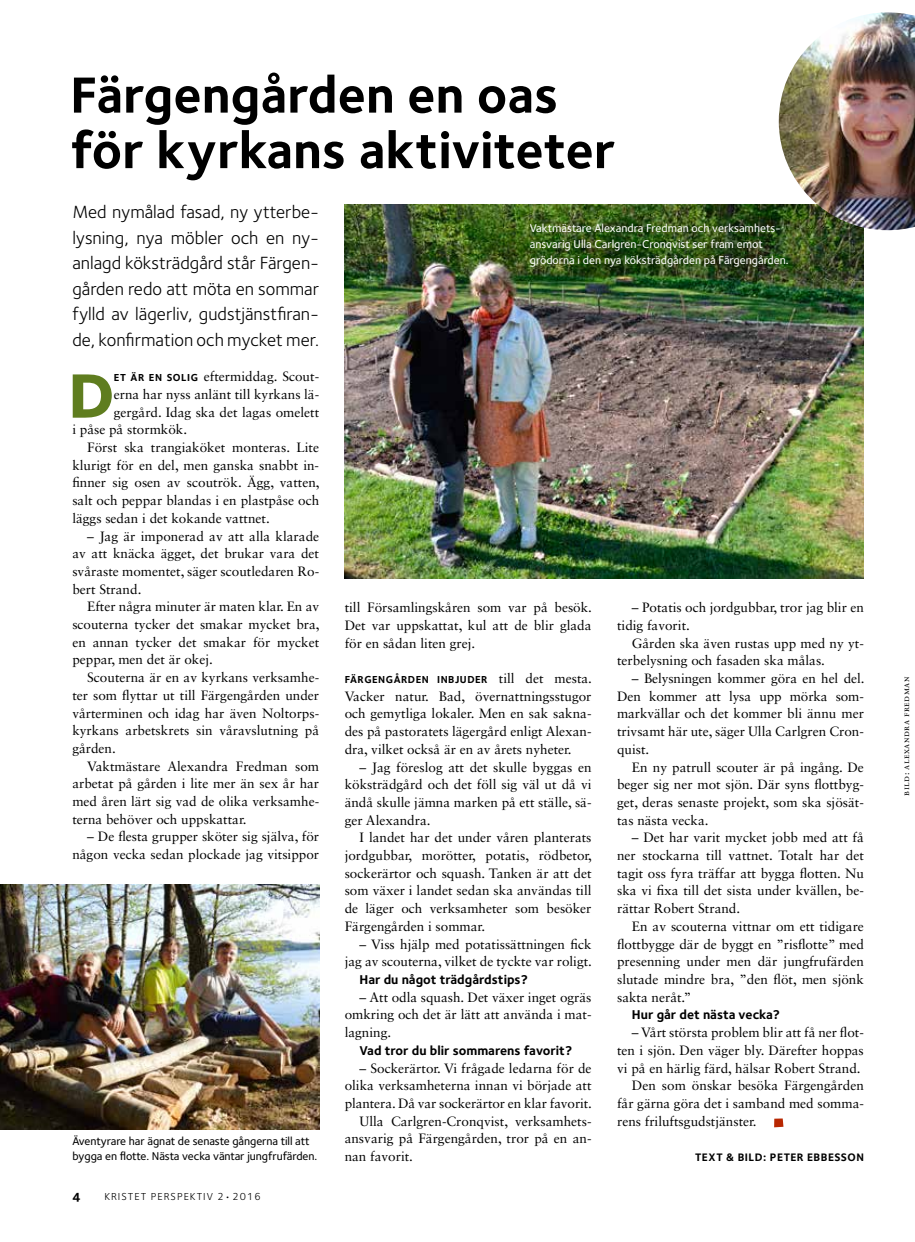
<style>
.page{position:relative;width:915px;height:1242px;background:#fff}
.page>*{position:absolute;margin:0;border:0;box-sizing:border-box;transform-origin:0 0}
.t1{font:800 64.8px "Foundry Sterling";color:#5f7d1f}
.t2{font:52.5px/55.5px "Foundry Sterling Bold OSF";color:#000}
.t3{font:18.3px/25.5px "Foundry Sterling Book OSF";color:#000}
.t4{font:13.5px/17.7px "Sabon LT Std";color:#000;text-align:justify}
.t5{font:13.5px "Foundry Sterling Bold OSF";color:#000}
.t6{font:13.2px "Foundry Sterling Bold OSF";color:#000}
.t7{font:11.7px/15.8px "Foundry Sterling Medium OSF";color:#fff}
.t8{font:11.7px/15.8px "Foundry Sterling Medium OSF";letter-spacing:-.005em;color:#000}
.t9{font:11.25px "Foundry Sterling Bold OSF";letter-spacing:.04em;color:#000}
.t10{font:700 10.5px "Foundry Sterling";letter-spacing:.05em;color:#000}
.t11{font:10.5px "Foundry Sterling";letter-spacing:.095em;color:#000}
.t12{font:9px "Sabon LT Std";letter-spacing:.05em;color:#000}
.s1{font-family:"Foundry Sterling";font-weight:700;font-size:10.5px}
.s2{font-family:"Sabon LT Std";font-weight:400;font-size:13.5px}
</style>
<div class="page">
<img style="left:344px;top:204px;width:519px;height:375px">
<img style="left:778px;top:12px;width:136px;height:218px">
<svg style="left:774px;top:1118px;width:9px;height:9px"></svg>
<img style="left:0;top:884px;width:319px;height:245px">
<h2 class="t2" style="left:70px;top:66px;width:546px">Färgengården en oas för kyrkans aktiviteter</h2>
<h3 class="t3" style="left:72px;top:199px;width:248px">Med nymålad fasad, ny ytterbe&shy;lysning, nya möbler och en ny&shy;anlagd köksträdgård står Färgen&shy;gården redo att möta en sommar fylld av lägerliv, gudstjänstfiran&shy;de, konfirmation och mycket mer.</h3>
<p class="t4" style="left:114px;top:367px;width:206px"><span class="s1">ET ÄR EN SOLIG</span> eftermiddag. Scout-</p>
<p class="t4" style="left:114px;top:385px;width:207px">erna har nyss anlänt till kyrkans lä-</p>
<p class="t4" style="left:114px;top:403px;width:207px">gergård. Idag ska det lagas omelett</p>
<p class="t4" style="left:72px;top:420px;width:116px">i påse på stormkök.</p>
<p class="t4" style="left:87px;top:438px;width:233px">Först ska trangiaköket monteras. Lite</p>
<p class="t4" style="left:72px;top:456px;width:248px">klurigt för en del, men ganska snabbt in-</p>
<p class="t4" style="left:72px;top:474px;width:249px">finner sig osen av scoutrök. Ägg, vatten,</p>
<p class="t4" style="left:72px;top:491px;width:248px">salt och peppar blandas i en plastpåse och</p>
<p class="t4" style="left:72px;top:509px;width:199px">läggs sedan i det kokande vattnet.</p>
<p class="t4" style="left:72px;top:527px;width:248px;text-indent:15px">– Jag är imponerad av att alla klarade av att knäcka ägget, det brukar vara det svåraste momentet, säger scoutledaren Ro&shy;bert Strand.</p>
<p class="t4" style="left:72px;top:597px;width:249px;text-indent:15px">Efter några minuter är maten klar. En av scouterna tycker det smakar mycket bra, en annan tycker det smakar för mycket peppar, men det är okej.</p>
<p class="t4" style="left:72px;top:668px;width:248px;text-indent:15px">Scouterna är en av kyrkans verksamhe&shy;ter som flyttar ut till Färgengården under vårterminen och idag har även Noltorps&shy;kyrkans arbetskrets sin våravslutning på gården.</p>
<p class="t4" style="left:72px;top:757px;width:248px;text-indent:15px">Vaktmästare Alexandra Fredman som arbetat på gården i lite mer än sex år har med åren lärt sig vad de olika verksamhe&shy;terna behöver och uppskattar.</p>
<p class="t4" style="left:72px;top:828px;width:248px;text-align:right">– De flesta grupper sköter sig själva, för någon vecka sedan plockade jag vitsippor</p>
<h1 class="t1" style="left:68px;top:350px;width:48px">D</h1>
<p class="t8" style="left:72px;top:1132px;width:246px">Äventyrare har ägnat de senaste gångerna till att bygga en flotte. Nästa vecka väntar jungfrufärden.</p>
<p class="t5" style="left:72px;top:1186px;width:9px">4</p>
<p class="t11" style="left:104px;top:1189px;width:158px">KRISTET PERSPEKTIV 2•2016</p>
<p class="t7" style="left:529px;top:220px;width:260px">Vaktmästare Alexandra Fredman och verksamhets&shy;ansvarig Ulla Carlgren-Cronqvist ser fram emot grödorna i den nya köksträdgården på Färgengården.</p>
<p class="t4" style="left:344px;top:598px;width:249px">till Församlingskåren som var på besök.<br>Det var uppskattat, kul att de blir glada för en sådan liten grej.</p>
<p class="t10" style="left:344px;top:672px;width:249px">FÄRGENGÅRDEN INBJUDER <span class="s2">till det mesta.</span></p>
<p class="t4" style="left:344px;top:687px;width:248px">Vacker natur. Bad, övernattningsstugor och gemytliga lokaler. Men en sak sakna&shy;des på pastoratets lägergård enligt Alexan&shy;dra, vilket också är en av årets nyheter.</p>
<p class="t4" style="left:344px;top:758px;width:248px;text-indent:15px">– Jag föreslog att det skulle byggas en köksträdgård och det föll sig väl ut då vi ändå skulle jämna marken på ett ställe, sä&shy;ger Alexandra.</p>
<p class="t4" style="left:344px;top:828px;width:249px;text-indent:15px">I landet har det under våren planterats jordgubbar, morötter, potatis, rödbetor, sockerärtor och squash. Tanken är att det som växer i landet sedan ska användas till de läger och verksamheter som besöker Färgengården i sommar.</p>
<p class="t4" style="left:344px;top:935px;width:249px;text-align:right">– Viss hjälp med potatissättningen fick jag av scouterna, vilket de tyckte var roligt.</p>
<p class="t6" style="left:359px;top:970px;width:170px">Har du något trädgårdstips?</p>
<p class="t4" style="left:344px;top:988px;width:248px;text-indent:15px">– Att odla squash. Det växer inget ogräs omkring och det är lätt att använda i mat&shy;lagning.</p>
<p class="t6" style="left:359px;top:1041px;width:214px">Vad tror du blir sommarens favorit?</p>
<p class="t4" style="left:359px;top:1058px;width:233px">– Sockerärtor. Vi frågade ledarna för de</p>
<p class="t4" style="left:344px;top:1076px;width:248px">olika verksamheterna innan vi började att</p>
<p class="t4" style="left:344px;top:1094px;width:249px">plantera. Då var sockerärtor en klar favorit.</p>
<p class="t4" style="left:359px;top:1112px;width:233px">Ulla Carlgren-Cronqvist, verksamhets-</p>
<p class="t4" style="left:344px;top:1129px;width:248px">ansvarig på Färgengården, tror på en an-</p>
<p class="t4" style="left:344px;top:1147px;width:70px">nan favorit.</p>
<p class="t4" style="left:617px;top:598px;width:248px;text-indent:15px">– Potatis och jordgubbar, tror jag blir en tidig favorit.</p>
<p class="t4" style="left:617px;top:634px;width:248px;text-indent:15px">Gården ska även rustas upp med ny yt&shy;terbelysning och fasaden ska målas.</p>
<p class="t4" style="left:617px;top:669px;width:249px;text-indent:15px">– Belysningen kommer göra en hel del.<br>Den kommer att lysa upp mörka som&shy;markvällar och det kommer bli ännu mer trivsamt här ute, säger Ulla Carlgren Cron&shy;quist.</p>
<p class="t4" style="left:617px;top:758px;width:248px;text-indent:15px">En ny patrull scouter är på ingång. De beger sig ner mot sjön. Där syns flottbyg&shy;get, deras senaste projekt, som ska sjösät&shy;tas nästa vecka.</p>
<p class="t4" style="left:617px;top:828px;width:248px;text-indent:15px">– Det har varit mycket jobb med att få ner stockarna till vattnet. Totalt har det tagit oss fyra träffar att bygga flotten. Nu ska vi fixa till det sista under kvällen, be&shy;rättar Robert Strand.</p>
<p class="t4" style="left:617px;top:917px;width:248px;text-indent:15px">En av scouterna vittnar om ett tidigare flottbygge där de byggt en ”risflotte” med presenning under men där jungfrufärden slutade mindre bra, ”den flöt, men sjönk sakta neråt.”</p>
<p class="t6" style="left:631px;top:1005px;width:149px">Hur går det nästa vecka?</p>
<p class="t4" style="left:631px;top:1023px;width:233px">– Vårt största problem blir att få ner flot-</p>
<p class="t4" style="left:617px;top:1041px;width:248px">ten i sjön. Den väger bly. Därefter hoppas</p>
<p class="t4" style="left:617px;top:1058px;width:245px">vi på en härlig färd, hälsar Robert Strand.</p>
<p class="t4" style="left:631px;top:1076px;width:233px">Den som önskar besöka Färgengården</p>
<p class="t4" style="left:617px;top:1094px;width:248px">får gärna göra det i samband med somma-</p>
<p class="t4" style="left:617px;top:1112px;width:141px">rens friluftsgudstjänster.</p>
<p class="t9" style="left:695px;top:1149px;width:170px">TEXT &amp; BILD: PETER EBBESSON</p>
<p class="t12" style="left:900px;top:795px;width:120px;rotate:-90deg">bild: alexandra fredman</p>
</div>
